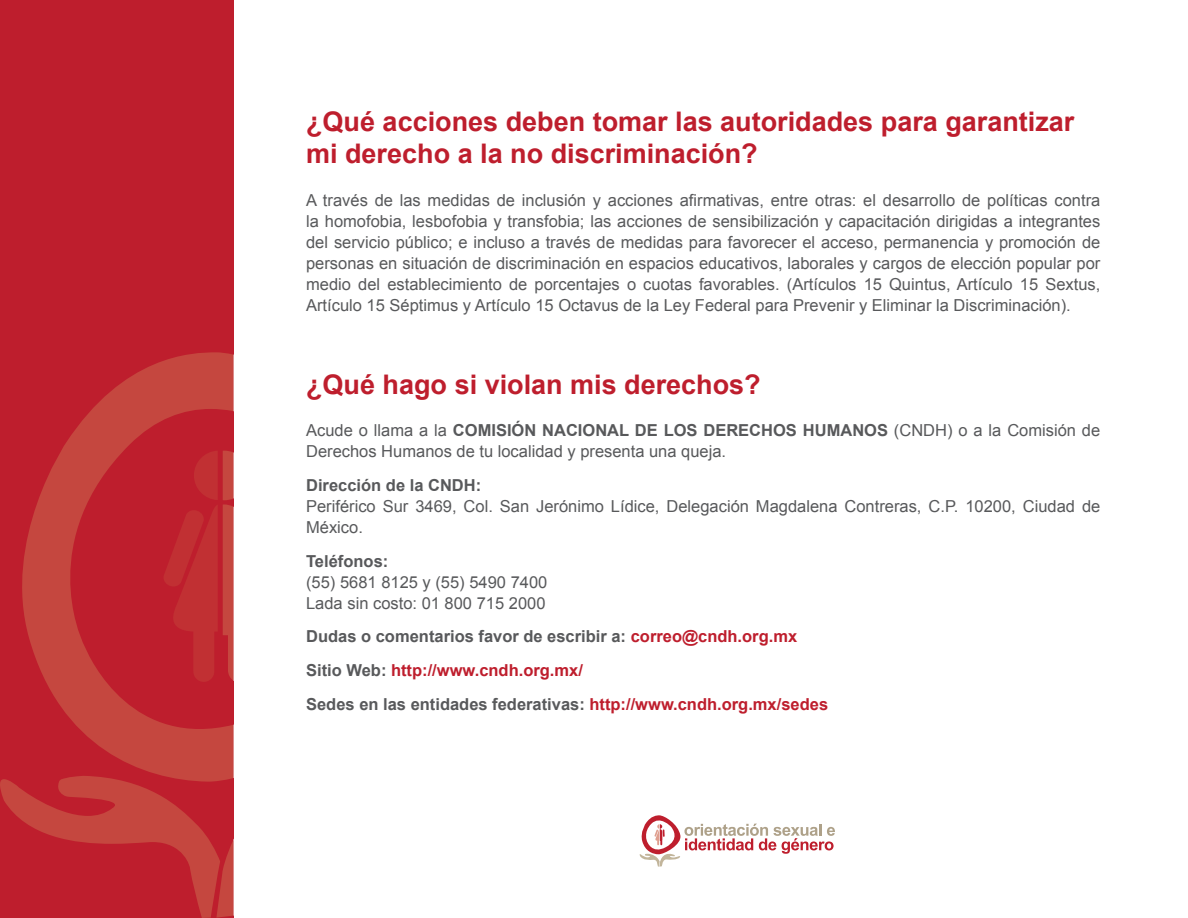
<style>
.page{position:relative;width:1188px;height:918px;background:#fff}
.page>*{position:absolute;margin:0;border:0;box-sizing:border-box;transform-origin:0 0}
.t1{font:700 27px/32.4px "Arial";color:#be1e2d}
.t2{font:16.5px/21px "Arial";color:#58595b}
.t3{font:700 16.5px/33.8px "Arial";color:#58595b}
.s1{font-weight:700}
.s2{color:#be1e2d}
</style>
<div class="page">
<svg style="left:639px;top:815px;width:196px;height:52px"></svg>
<div style="left:0;top:0;width:233px;height:918px;background:#be1e2d"></div>
<svg style="left:0;top:778px;width:234px;height:140px"></svg>
<svg style="left:1px;top:352px;width:232px;height:430px"></svg>
<svg style="left:164px;top:451px;width:70px;height:231px"></svg>
<h1 class="t1" style="left:306px;top:106px;width:770px">¿Qué acciones deben tomar las autoridades para garantizar mi derecho a la no discriminación?</h1>
<p class="t2" style="left:306px;top:189px;width:796px;text-align:justify">A través de las medidas de inclusión y acciones afirmativas, entre otras: el desarrollo de políticas contra la homofobia, lesbofobia y transfobia; las acciones de sensibilización y capacitación dirigidas a integrantes del servicio público; e incluso a través de medidas para favorecer el acceso, permanencia y promoción de personas en situación de discriminación en espacios educativos, laborales y cargos de elección popular por medio del establecimiento de porcentajes o cuotas favorables. (Artículos 15 Quintus, Artículo 15 Sextus, Artículo 15 Séptimus y Artículo 15 Octavus de la Ley Federal para Prevenir y Eliminar la Discriminación).</p>
<h1 class="t1" style="left:306px;top:369px;width:456px">¿Qué hago si violan mis derechos?</h1>
<p class="t2" style="left:306px;top:420px;width:796px">Acude o llama a la <span class="s1">COMISIÓN NACIONAL DE LOS DERECHOS HUMANOS</span> (CNDH) o a la Comisión de<br>Derechos Humanos de tu localidad y presenta una queja.</p>
<p class="t3" style="left:306px;top:469px;width:177px">Dirección de la CNDH:</p>
<p class="t2" style="left:306px;top:496px;width:796px">Periférico Sur 3469, Col. San Jerónimo Lídice, Delegación Magdalena Contreras, C.P. 10200, Ciudad de<br>México.</p>
<p class="t3" style="left:306px;top:545px;width:84px">Teléfonos:</p>
<p class="t2" style="left:306px;top:572px;width:243px">(55) 5681 8125 y (55) 5490 7400<br>Lada sin costo: 01 800 715 2000</p>
<p class="t3" style="left:306px;top:620px;width:524px">Dudas o comentarios favor de escribir a: <span class="s2">correo@cndh.org.mx<br></span>Sitio Web: <span class="s2">http://www.cndh.org.mx/<br></span>Sedes en las entidades federativas: <span class="s2">http://www.cndh.org.mx/sedes</span></p>
</div>
